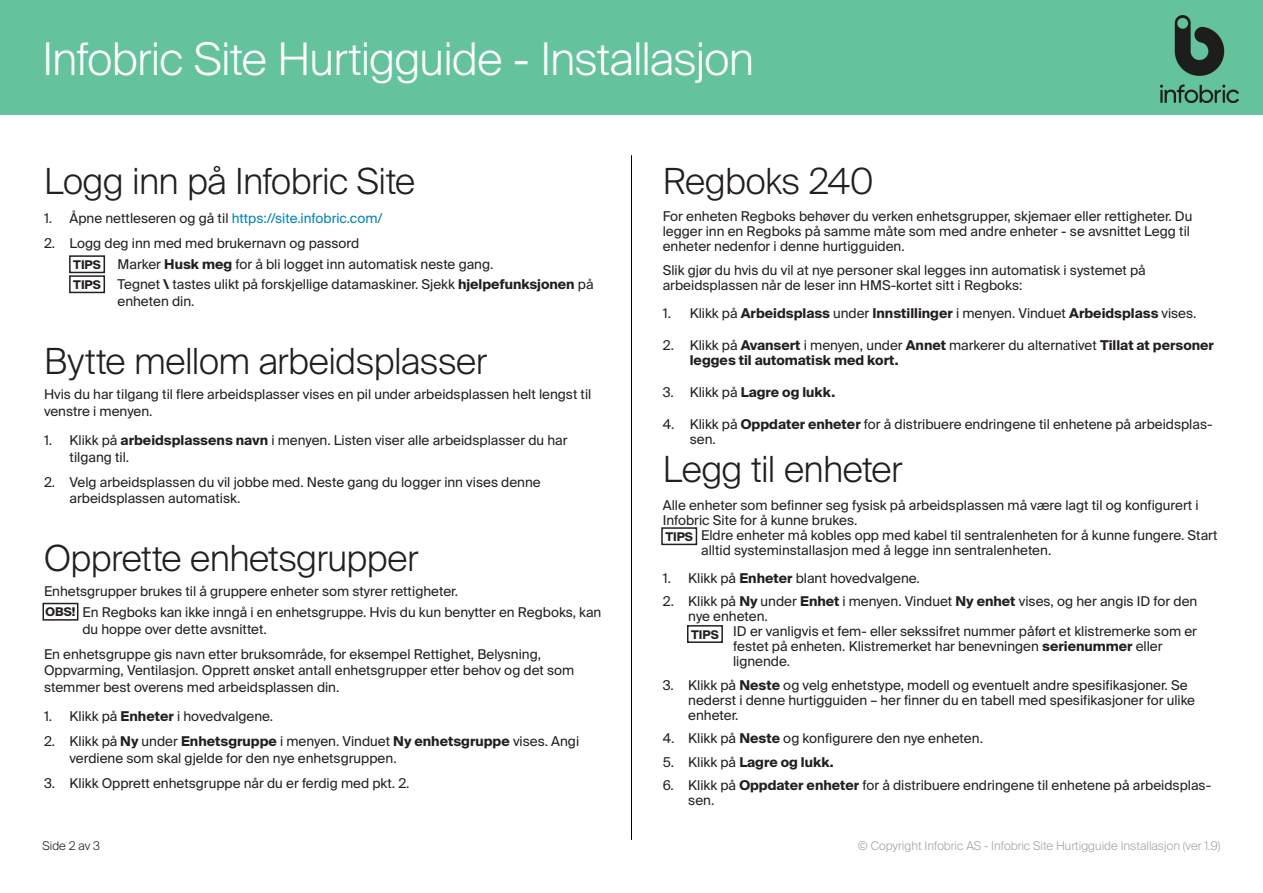
<style>
.page{position:relative;width:1263px;height:893px;background:#fff}
.page>*{position:absolute;margin:0;border:0;box-sizing:border-box;transform-origin:0 0}
.t1{font:300 45px "Suisse Intl";letter-spacing:-.015em;color:#fff}
.Nummerlista_slut{font:300 36px "Suisse Intl";letter-spacing:-.015em;color:#231f20}
.Text{font:13.5px/15px "Suisse Intl";color:#231f20}
.t2{font:700 13.5px/15px "Suisse Intl";color:#231f20}
.Stycke_i_nummerlista{font:13.5px/16.5px "Suisse Intl";color:#231f20}
.t3{font:13.5px "Suisse Intl";color:#0084b4}
.t4{font:300 12px "Suisse Intl";color:#a7a2a0}
.t5{font:700 12px "Suisse Intl";color:#231f20}
.Sidnummer{font:300 12px "Suisse Intl";color:#231f20}
.s1{color:#231f20}
.s2{font-weight:700}
.s3{font-weight:400}
</style>
<div class="page">
<div style="left:0;top:0;width:1263px;height:115px;background:#64c39d"></div>
<img style="left:1160px;top:15px;width:78px;height:87px">
<hr style="left:631px;top:155px;width:1px;height:685px;background:#000">
<div style="left:69px;top:255px;width:36px;height:18px;border:2px solid #231f20"></div>
<div style="left:69px;top:275px;width:36px;height:18px;border:2px solid #231f20"></div>
<div style="left:661px;top:527px;width:36px;height:18px;border:2px solid #231f20"></div>
<div style="left:687px;top:625px;width:36px;height:18px;border:2px solid #231f20"></div>
<div style="left:43px;top:603px;width:35px;height:18px;border:2px solid #231f20"></div>
<h1 class="t1" style="left:43px;top:33px;width:713px">Infobric Site Hurtigguide - Installasjon</h1>
<p class="Nummerlista_slut" style="left:44px;top:160px;width:373px">Logg inn på Infobric Site</p>
<p class="t3" style="left:44px;top:210px;width:340px"><span class="s1">1. Åpne nettleseren og gå til</span> https://site.infobric.com/</p>
<p class="Text" style="left:44px;top:236px;width:317px">2. Logg deg inn med med brukernavn og passord</p>
<p class="Stycke_i_nummerlista" style="left:118px;top:256px;width:377px">Marker <span class="s2">Husk meg</span> for å bli logget inn automatisk neste gang.</p>
<p class="Stycke_i_nummerlista" style="left:118px;top:277px;width:477px">Tegnet <span class="s2">\</span> tastes ulikt på forskjellige datamaskiner. Sjekk <span class="s2">hjelpefunksjonen</span> på enheten din.</p>
<p class="t5" style="left:73px;top:258px;width:29px">TIPS</p>
<p class="t5" style="left:73px;top:278px;width:29px">TIPS</p>
<p class="Nummerlista_slut" style="left:44px;top:341px;width:444px">Bytte mellom arbeidsplasser</p>
<p class="Text" style="left:44px;top:386px;width:549px;line-height:16.5px">Hvis du har tilgang til flere arbeidsplasser vises en pil under arbeidsplassen helt lengst til venstre i menyen.</p>
<p class="Text" style="left:70px;top:432px;width:499px;line-height:16.5px;text-indent:-26px">1. Klikk på <span class="s2">arbeidsplassens navn</span> i menyen. Listen viser alle arbeidsplasser du har tilgang til.</p>
<p class="Text" style="left:70px;top:474px;width:473px;line-height:16.5px;text-indent:-26px">2. Velg arbeidsplassen du vil jobbe med. Neste gang du logger inn vises denne arbeidsplassen automatisk.</p>
<p class="Nummerlista_slut" style="left:44px;top:538px;width:376px">Opprette enhetsgrupper</p>
<p class="Text" style="left:82px;top:581px;width:520px;line-height:21px;text-indent:-38px">Enhetsgrupper brukes til å gruppere enheter som styrer rettigheter.<br>En Regboks kan ikke inngå i en enhetsgruppe. Hvis du kun benytter en Regboks, kan</p>
<p class="Text" style="left:82px;top:622px;width:186px">du hoppe over dette avsnittet.</p>
<p class="Text" style="left:44px;top:646px;width:532px;line-height:16.5px">En enhetsgruppe gis navn etter bruksområde, for eksempel Rettighet, Belysning,<br>Oppvarming, Ventilasjon. Opprett ønsket antall enhetsgrupper etter behov og det som stemmer best overens med arbeidsplassen din.</p>
<p class="Text" style="left:44px;top:709px;width:231px">1. Klikk på <span class="s2">Enheter</span> i hovedvalgene.</p>
<p class="Text" style="left:70px;top:733px;width:511px;line-height:16.5px;text-indent:-26px">2. Klikk på <span class="s2">Ny</span> under <span class="s2">Enhetsgruppe</span> i menyen. Vinduet <span class="s2">Ny enhetsgruppe</span> vises. Angi verdiene som skal gjelde for den nye enhetsgruppen.</p>
<p class="Text" style="left:44px;top:775px;width:367px">3. Klikk Opprett enhetsgruppe når du er ferdig med pkt. 2.</p>
<p class="t5" style="left:46px;top:605px;width:31px">OBS!</p>
<p class="Sidnummer" style="left:43px;top:839px;width:59px">Side 2 av 3</p>
<p class="Nummerlista_slut" style="left:663px;top:160px;width:212px">Regboks 240</p>
<p class="Text" style="left:663px;top:209px;width:531px">For enheten Regboks behøver du verken enhetsgrupper, skjemaer eller rettigheter. Du legger inn en Regboks på samme måte som med andre enheter - se avsnittet Legg til enheter nedenfor i denne hurtigguiden.</p>
<p class="Text" style="left:663px;top:263px;width:484px">Slik gjør du hvis du vil at nye personer skal legges inn automatisk i systemet på arbeidsplassen når de leser inn HMS-kortet sitt i Regboks:</p>
<p class="t2" style="left:663px;top:306px;width:535px"><span class="s3">1. Klikk på</span> Arbeidsplass <span class="s3">under</span> Innstillinger <span class="s3">i menyen. Vinduet</span> Arbeidsplass <span class="s3">vises.</span></p>
<p class="t2" style="left:690px;top:338px;width:526px;text-indent:-27px"><span class="s3">2. Klikk på</span> Avansert <span class="s3">i menyen, under</span> Annet <span class="s3">markerer du alternativet</span> Tillat at personer legges til automatisk med kort.</p>
<p class="t2" style="left:663px;top:385px;width:174px"><span class="s3">3. Klikk på</span> Lagre og lukk.</p>
<p class="Text" style="left:690px;top:417px;width:524px;text-indent:-27px">4. Klikk på <span class="s2">Oppdater enheter</span> for å distribuere endringene til enhetene på arbeidsplas&shy;sen.</p>
<p class="Nummerlista_slut" style="left:663px;top:449px;width:241px">Legg til enheter</p>
<p class="Text" style="left:663px;top:498px;width:537px">Alle enheter som befinner seg fysisk på arbeidsplassen må være lagt til og konfigurert i</p>
<p class="Text" style="left:663px;top:513px;width:196px">Infobric Site for å kunne brukes.</p>
<p class="Text" style="left:701px;top:528px;width:518px">Eldre enheter må kobles opp med kabel til sentralenheten for å kunne fungere. Start</p>
<p class="Text" style="left:701px;top:543px;width:352px">alltid systeminstallasjon med å legge inn sentralenheten.</p>
<p class="Text" style="left:663px;top:571px;width:259px">1. Klikk på <span class="s2">Enheter</span> blant hovedvalgene.</p>
<p class="Text" style="left:663px;top:594px;width:536px">2. Klikk på <span class="s2">Ny</span> under <span class="s2">Enhet</span> i menyen. Vinduet <span class="s2">Ny enhet</span> vises, og her angis ID for den</p>
<p class="Text" style="left:688px;top:609px;width:81px">nye enheten.</p>
<p class="Text" style="left:733px;top:624px;width:465px">ID er vanligvis et fem- eller sekssifret nummer påført et klistremerke som er</p>
<p class="Text" style="left:733px;top:639px;width:431px">festet på enheten. Klistremerket har benevningen <span class="s2">serienummer</span> eller</p>
<p class="Text" style="left:733px;top:654px;width:58px">lignende.</p>
<p class="Text" style="left:688px;top:678px;width:508px;text-indent:-26px">3. Klikk på <span class="s2">Neste</span> og velg enhetstype, modell og eventuelt andre spesifikasjoner. Se nederst i denne hurtigguiden – her finner du en tabell med spesifikasjoner for ulike enheter.</p>
<p class="Text" style="left:663px;top:731px;width:322px">4. Klikk på <span class="s2">Neste</span> og konfigurere den nye enheten.</p>
<p class="t2" style="left:663px;top:755px;width:172px"><span class="s3">5. Klikk på</span> Lagre og lukk.</p>
<p class="Text" style="left:688px;top:778px;width:524px;text-indent:-26px">6. Klikk på <span class="s2">Oppdater enheter</span> for å distribuere endringene til enhetene på arbeidsplas&shy;sen.</p>
<p class="t5" style="left:665px;top:530px;width:29px">TIPS</p>
<p class="t5" style="left:691px;top:627px;width:29px">TIPS</p>
<p class="t4" style="left:858px;top:839px;width:364px">© Copyright Infobric AS - Infobric Site Hurtigguide Installasjon (ver 1.9)</p>
</div>
